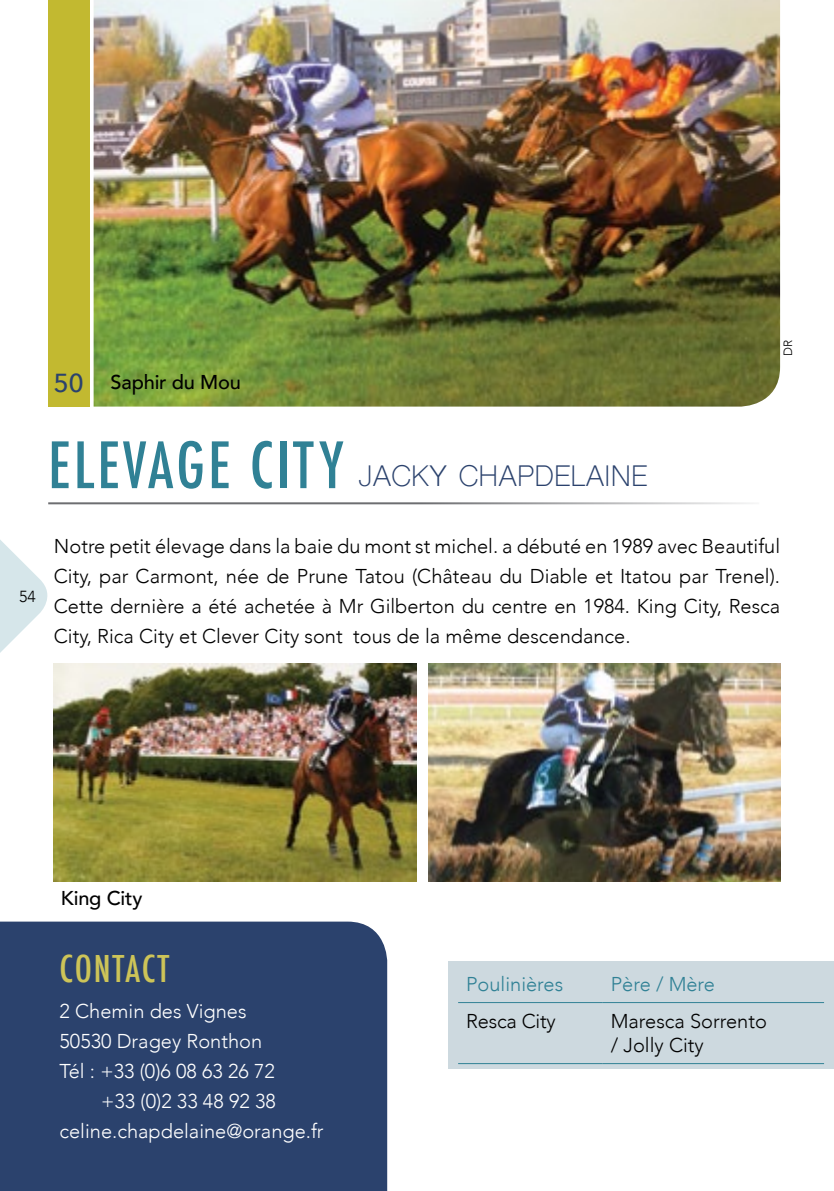
<style>
.page{position:relative;width:834px;height:1191px;background:#fff}
.page>*{position:absolute;margin:0;border:0;box-sizing:border-box;transform-origin:0 0}
.t1{font:500 condensed 36px "Futura";letter-spacing:.045em;color:#cdc458}
.t2{font:28px "Shree Dev 0714";letter-spacing:.01em;color:#2b426d}
.t3{font:500 26px "Avenir Next";color:#2b426d}
.t4{font:300 20px/30px "Avenir";color:#000}
.t5{font:300 20px "Avenir";color:#fff}
.t6{font:300 20px "Avenir";color:#308195}
.t7{font:500 20px "Avenir";letter-spacing:-.01em;color:#000}
.t8{font:300 16px "Avenir";color:#000}
.t9{font:300 12px "Avenir";color:#000}
.s1{font-family:"Futura";font-weight:500;font-stretch:condensed;font-size:62px;color:#308195}
</style>
<div class="page">
<svg style="left:0;top:406px;width:57px;height:400px"></svg>
<img style="left:94px;top:0;width:686px;height:406px">
<hr style="left:48px;top:502px;width:711px;height:2px;background:#6d6e71">
<div style="left:448px;top:961px;width:385px;height:108px;background:#cdd9df"></div>
<div style="left:48px;top:0;width:41px;height:406px;background:#c2b930"></div>
<div style="left:0;top:921px;width:387px;height:270px;background:#2b426d"></div>
<hr style="left:458px;top:1002px;width:144px;height:1px;background:#308195">
<hr style="left:602px;top:1002px;width:221px;height:1px;background:#308195">
<hr style="left:458px;top:1063px;width:144px;height:1px;background:#308195">
<hr style="left:602px;top:1063px;width:221px;height:1px;background:#308195">
<img style="left:54px;top:663px;width:363px;height:219px">
<img style="left:428px;top:663px;width:352px;height:219px">
<h3 class="t3" style="left:53px;top:361px;width:32px">50</h3>
<p class="t7" style="left:111px;top:365px;width:132px">Saphir du Mou</p>
<h2 class="t2" style="left:48px;top:459px;width:600px"><span class="s1">ELEVAGE CITY</span> JACKY CHAPDELAINE</h2>
<p class="t9" style="left:780px;top:356px;width:18px;rotate:-90deg">DR</p>
<p class="t8" style="left:19px;top:587px;width:18px">54</p>
<p class="t4" style="left:54px;top:531px;width:727px;text-align:justify">Notre petit élevage dans la baie du mont st michel. a débuté en 1989 avec Beautiful City, par Carmont, née de Prune Tatou (Château du Diable et Itatou par Trenel).<br>Cette dernière a été achetée à Mr Gilberton du centre en 1984. King City, Resca City, Rica City et Clever City sont tous de la même descendance.</p>
<p class="t7" style="left:61px;top:880px;width:83px">King City</p>
<h1 class="t1" style="left:60px;top:945px;width:111px">CONTACT</h1>
<p class="t5" style="left:60px;top:999px;width:188px">2 Chemin des Vignes</p>
<p class="t5" style="left:60px;top:1029px;width:204px">50530 Dragey Ronthon</p>
<p class="t5" style="left:60px;top:1059px;width:217px">Tél : +33 (0)6 08 63 26 72</p>
<p class="t5" style="left:101px;top:1089px;width:176px">+33 (0)2 33 48 92 38</p>
<p class="t5" style="left:60px;top:1119px;width:265px">celine.chapdelaine@orange.fr</p>
<p class="t6" style="left:466px;top:972px;width:99px">Poulinières</p>
<p class="t6" style="left:610px;top:972px;width:106px">Père / Mère</p>
<p class="t4" style="left:466px;top:1006px;width:91px">Resca City</p>
<p class="t4" style="left:610px;top:1009px;width:158px;line-height:24px">Maresca Sorrento / Jolly City</p>
</div>
